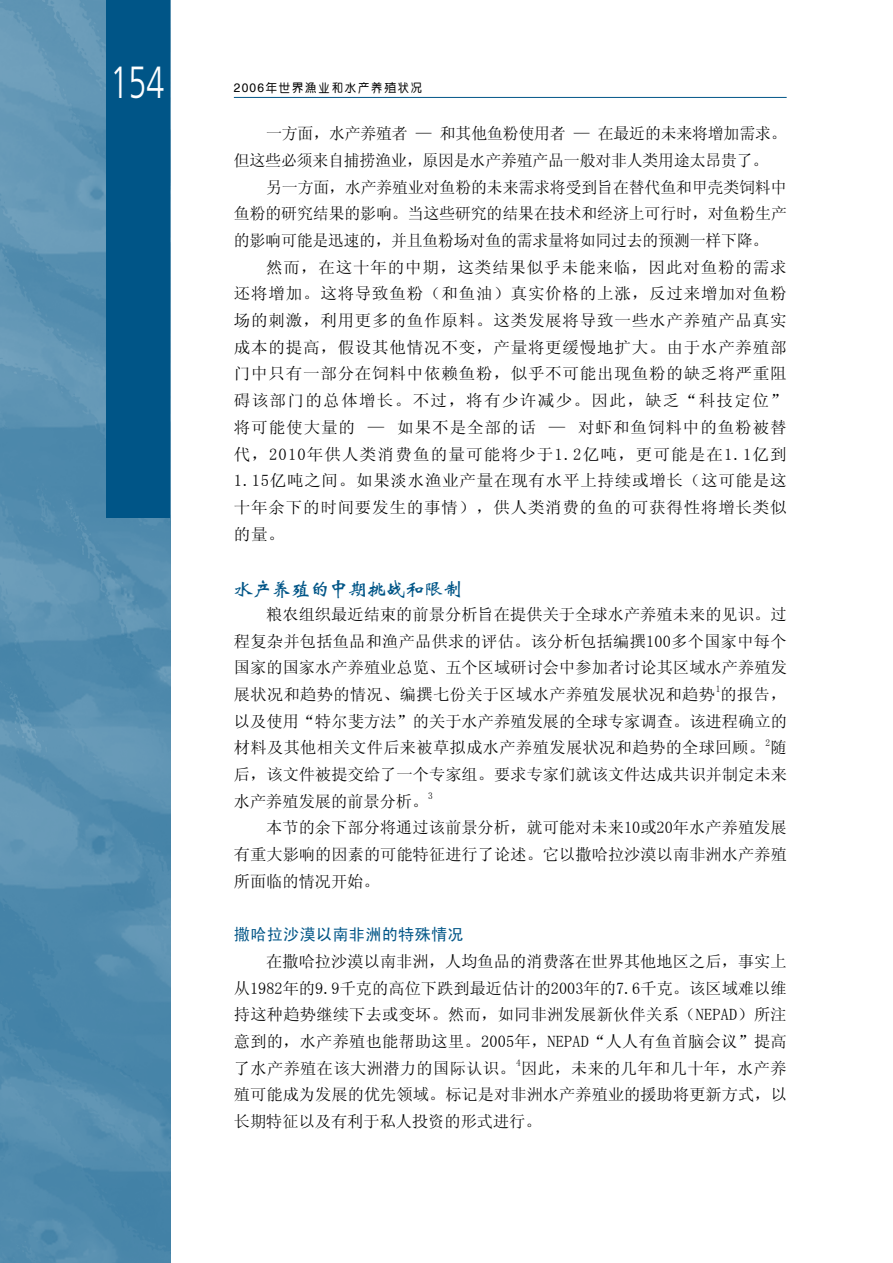
<style>
.page{position:relative;width:893px;height:1263px;background:#fff}
.page>*{position:absolute;margin:0;border:0;box-sizing:border-box;transform-origin:0 0}
.t1{font:300 45px "Frutiger LT Std";color:#fff;scale:.72 1}
.t2{font:19.5px "CT Wei Bei SJ";letter-spacing:-.025em;color:#005587}
.t3{font:16.2px/26.7px "Sim Sun";letter-spacing:.005em;color:#000;text-align:justify}
.t4{font:16.2px/26.7px "Sim Sun";letter-spacing:.025em;color:#000}
.t5{font:16.2px "Sim Hei";letter-spacing:.015em;color:#005587}
.t6{font:12px "CT Zhong Yuan SJ";letter-spacing:.1em;color:#000}
.t7{font:9.45px "Sim Sun";color:#000}
</style>
<div class="page">
<img style="left:0;top:0;width:170px;height:1263px">
<div style="left:106px;top:0;width:64px;height:518px;background:#005587"></div>
<hr style="left:234px;top:97px;width:553px;height:1px;background:#005587">
<h1 class="t1" style="left:110px;top:57px;width:77px">154</h1>
<p class="t6" style="left:234px;top:81px;width:190px">2006年世界渔业和水产养殖状况</p>
<p class="t3" style="left:234px;top:120px;width:554px;text-indent:32px">一方面，水产养殖者 — 和其他鱼粉使用者 — 在最近的未来将增加需求。但这些必须来自捕捞渔业，原因是水产养殖产品一般对非人类用途太昂贵了。</p>
<p class="t3" style="left:234px;top:173px;width:554px;text-indent:32px">另一方面，水产养殖业对鱼粉的未来需求将受到旨在替代鱼和甲壳类饲料中鱼粉的研究结果的影响。当这些研究的结果在技术和经济上可行时，对鱼粉生产的影响可能是迅速的，并且鱼粉场对鱼的需求量将如同过去的预测一样下降。</p>
<p class="t3" style="left:234px;top:254px;width:554px;text-indent:32px">然而，在这十年的中期，这类结果似乎未能来临，因此对鱼粉的需求还将增加。这将导致鱼粉（和鱼油）真实价格的上涨，反过来增加对鱼粉场的刺激，利用更多的鱼作原料。这类发展将导致一些水产养殖产品真实成本的提高，假设其他情况不变，产量将更缓慢地扩大。由于水产养殖部门中只有一部分在饲料中依赖鱼粉，似乎不可能出现鱼粉的缺乏将严重阻碍该部门的总体增长。不过，将有少许减少。因此，缺乏“科技定位”将可能使大量的 — 如果不是全部的话 — 对虾和鱼饲料中的鱼粉被替代，2010年供人类消费鱼的量可能将少于1.2亿吨，更可能是在1.1亿到1.15亿吨之间。如果淡水渔业产量在现有水平上持续或增长（这可能是这十年余下的时间要发生的事情），供人类消费的鱼的可获得性将增长类似的量。</p>
<p class="t2" style="left:234px;top:579px;width:230px">水产养殖的中期挑战和限制</p>
<p class="t3" style="left:234px;top:601px;width:554px;text-indent:32px">粮农组织最近结束的前景分析旨在提供关于全球水产养殖未来的见识。过程复杂并包括鱼品和渔产品供求的评估。该分析包括编撰100多个国家中每个国家的国家水产养殖业总览、五个区域研讨会中参加者讨论其区域水产养殖发展状况和趋势的情况、编撰七份关于区域水产养殖发展状况和趋势的报告，</p>
<p class="t7" style="left:716px;top:684px;width:6px">1</p>
<p class="t4" style="left:234px;top:707px;width:554px">以及使用“特尔斐方法”的关于水产养殖发展的全球专家调查。该进程确立的材料及其他相关文件后来被草拟成水产养殖发展状况和趋势的全球回顾。随</p>
<p class="t7" style="left:765px;top:737px;width:6px">2</p>
<p class="t3" style="left:234px;top:761px;width:554px">后，该文件被提交给了一个专家组。要求专家们就该文件达成共识并制定未来水产养殖发展的前景分析。</p>
<p class="t7" style="left:428px;top:791px;width:6px">3</p>
<p class="t3" style="left:234px;top:814px;width:554px;text-indent:32px">本节的余下部分将通过该前景分析，就可能对未来10或20年水产养殖发展有重大影响的因素的可能特征进行了论述。它以撒哈拉沙漠以南非洲水产养殖所面临的情况开始。</p>
<p class="t5" style="left:234px;top:926px;width:231px">撒哈拉沙漠以南非洲的特殊情况</p>
<p class="t3" style="left:234px;top:948px;width:554px;text-indent:32px">在撒哈拉沙漠以南非洲，人均鱼品的消费落在世界其他地区之后，事实上从1982年的9.9千克的高位下跌到最近估计的2003年的7.6千克。该区域难以维持这种趋势继续下去或变坏。然而，如同非洲发展新伙伴关系（NEPAD）所注意到的，水产养殖也能帮助这里。2005年，NEPAD“人人有鱼首脑会议”提高了水产养殖在该大洲潜力的国际认识。因此，未来的几年和几十年，水产养</p>
<p class="t7" style="left:516px;top:1058px;width:6px">4</p>
<p class="t3" style="left:234px;top:1081px;width:554px">殖可能成为发展的优先领域。标记是对非洲水产养殖业的援助将更新方式，以长期特征以及有利于私人投资的形式进行。</p>
</div>
